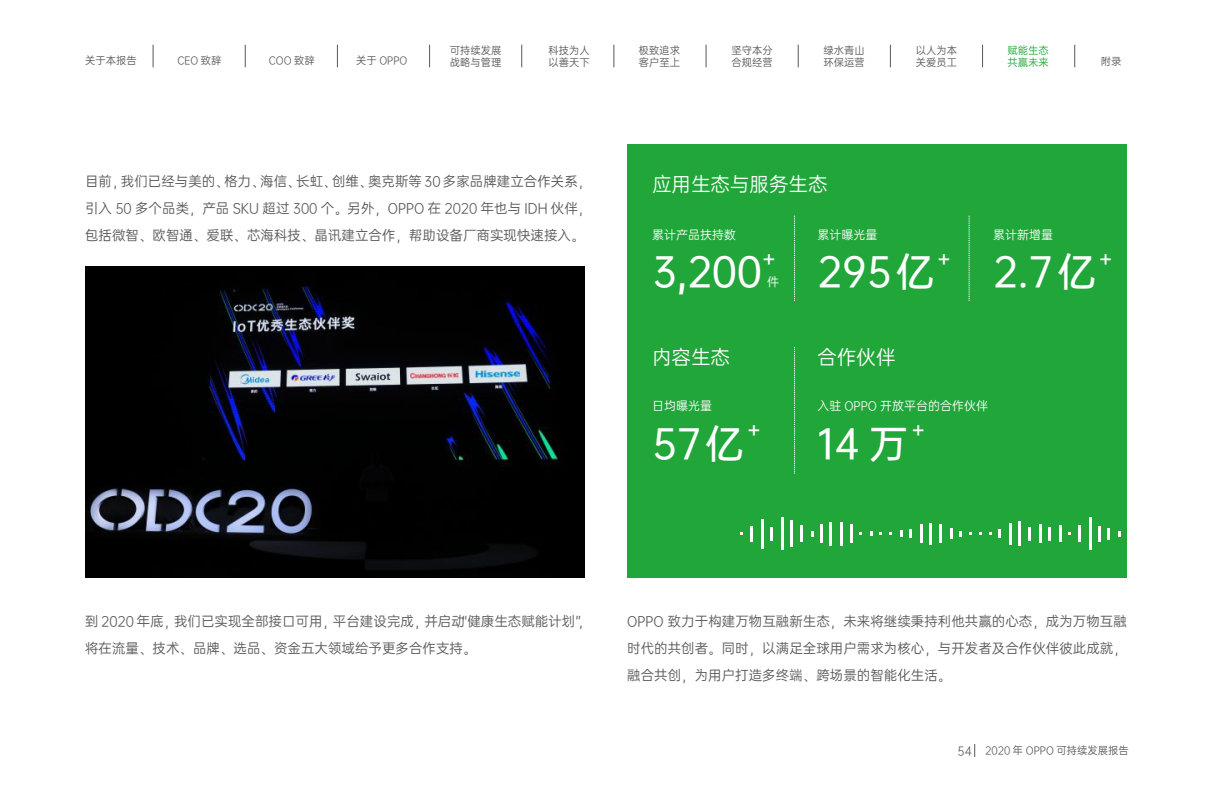
<style>
.page{position:relative;width:1212px;height:808px;background:#fff}
.page>*{position:absolute;margin:0;border:0;box-sizing:border-box;transform-origin:0 0}
.t1{font:39px "OPPO Sans S M";color:#fff}
.t2{font:22.8px "OPPO Sans S M";color:#fff}
.t3{font:19.5px "OPPO Sans S R";color:#fff}
.t4{font:13.5px/27px "OPPO Sans S R";color:#595757;text-align:justify}
.t5{font:12px "OPPO Sans S R";color:#fff}
.t6{font:10.35px/12.5px "OPPO Sans S R";color:#595757}
.t7{font:10.35px "OPPO Sans S R";color:#20a639}
.s1{font-size:11.7px}
</style>
<div class="page">
<svg style="left:974px;top:744px;width:1px;height:13px"></svg>
<svg style="left:153px;top:45px;width:1px;height:22px"></svg>
<svg style="left:245px;top:45px;width:1px;height:22px"></svg>
<svg style="left:337px;top:45px;width:1px;height:22px"></svg>
<svg style="left:429px;top:45px;width:1px;height:22px"></svg>
<svg style="left:521px;top:45px;width:1px;height:22px"></svg>
<svg style="left:614px;top:45px;width:1px;height:22px"></svg>
<svg style="left:706px;top:45px;width:1px;height:22px"></svg>
<svg style="left:798px;top:45px;width:1px;height:22px"></svg>
<svg style="left:890px;top:45px;width:1px;height:22px"></svg>
<svg style="left:982px;top:45px;width:1px;height:22px"></svg>
<svg style="left:1074px;top:45px;width:1px;height:22px"></svg>
<img style="left:85px;top:267px;width:500px;height:310px">
<div style="left:627px;top:144px;width:500px;height:433px;background:#20a639"></div>
<svg style="left:794px;top:216px;width:1px;height:85px"></svg>
<svg style="left:794px;top:347px;width:1px;height:127px"></svg>
<svg style="left:969px;top:216px;width:1px;height:85px"></svg>
<svg style="left:1118px;top:531px;width:3px;height:5px"></svg>
<svg style="left:1107px;top:528px;width:3px;height:11px"></svg>
<hr style="left:1098px;top:526px;width:3px;height:16px;background:#fff">
<hr style="left:1089px;top:517px;width:2px;height:33px;background:#fff">
<svg style="left:1078px;top:526px;width:2px;height:16px"></svg>
<hr style="left:1059px;top:526px;width:3px;height:16px;background:#fff">
<svg style="left:1048px;top:527px;width:3px;height:13px"></svg>
<svg style="left:1039px;top:524px;width:2px;height:19px"></svg>
<svg style="left:1028px;top:527px;width:3px;height:13px"></svg>
<hr style="left:1018px;top:521px;width:3px;height:25px;background:#fff">
<hr style="left:1009px;top:523px;width:3px;height:21px;background:#fff">
<svg style="left:998px;top:529px;width:3px;height:9px"></svg>
<svg style="left:959px;top:531px;width:3px;height:5px"></svg>
<svg style="left:950px;top:528px;width:2px;height:11px"></svg>
<svg style="left:939px;top:524px;width:2px;height:19px"></svg>
<hr style="left:929px;top:523px;width:3px;height:21px;background:#fff">
<hr style="left:920px;top:524px;width:3px;height:19px;background:#fff">
<svg style="left:909px;top:530px;width:3px;height:8px"></svg>
<svg style="left:900px;top:530px;width:2px;height:7px"></svg>
<svg style="left:870px;top:531px;width:3px;height:5px"></svg>
<hr style="left:850px;top:524px;width:3px;height:19px;background:#fff">
<hr style="left:840px;top:522px;width:3px;height:23px;background:#fff">
<hr style="left:830px;top:522px;width:2px;height:23px;background:#fff">
<hr style="left:820px;top:524px;width:3px;height:19px;background:#fff">
<hr style="left:800px;top:525px;width:3px;height:17px;background:#fff">
<hr style="left:790px;top:520px;width:3px;height:27px;background:#fff">
<hr style="left:781px;top:517px;width:3px;height:33px;background:#fff">
<svg style="left:770px;top:527px;width:3px;height:13px"></svg>
<hr style="left:761px;top:519px;width:2px;height:29px;background:#fff">
<hr style="left:750px;top:526px;width:3px;height:16px;background:#fff">
<p class="t6" style="left:731px;top:43px;width:43px">坚守本分合规经营</p>
<p class="t6" style="left:1101px;top:55px;width:22px">附录</p>
<p class="t6" style="left:639px;top:43px;width:43px">极致追求客户至上</p>
<p class="t7" style="left:1007px;top:42px;width:43px">赋能生态</p>
<p class="t6" style="left:549px;top:43px;width:43px">科技为人以善天下</p>
<p class="t6" style="left:916px;top:43px;width:43px">以人为本</p>
<p class="t6" style="left:85px;top:54px;width:53px">关于本报告</p>
<p class="t6" style="left:450px;top:43px;width:53px">可持续发展战略与管理</p>
<p class="t6" style="left:823px;top:43px;width:43px">绿水青山</p>
<p class="t6" style="left:356px;top:54px;width:53px">关于 OPPO</p>
<p class="t7" style="left:1007px;top:54px;width:43px">共赢未来</p>
<p class="t6" style="left:178px;top:54px;width:46px">CEO 致辞</p>
<p class="t6" style="left:823px;top:56px;width:43px">环保运营</p>
<p class="t6" style="left:269px;top:54px;width:47px">COO 致辞</p>
<p class="t6" style="left:916px;top:56px;width:43px">关爱员工</p>
<p class="t4" style="left:85px;top:167px;width:508px">目前，我们已经与美的、格力、海信、长虹、创维、奥克斯等 30 多家品牌建立合作关系，引入 50 多个品类，产品 SKU 超过 300 个。另外，OPPO 在 2020 年也与 IDH 伙伴，包括微智、欧智通、爱联、芯海科技、晶讯建立合作，帮助设备厂商实现快速接入。</p>
<h3 class="t3" style="left:652px;top:169px;width:177px">应用生态与服务生态</h3>
<p class="t5" style="left:652px;top:225px;width:85px">累计产品扶持数</p>
<p class="t5" style="left:817px;top:225px;width:61px">累计曝光量</p>
<h1 class="t1" style="left:652px;top:240px;width:111px">3,200</h1>
<h2 class="t2" style="left:762px;top:240px;width:16px">+</h2>
<h1 class="t1" style="left:817px;top:240px;width:119px">295亿</h1>
<h2 class="t2" style="left:937px;top:240px;width:16px">+</h2>
<p class="t5" style="left:767px;top:272px;width:14px">件</p>
<h3 class="t3" style="left:652px;top:342px;width:79px">内容生态</h3>
<h3 class="t3" style="left:817px;top:342px;width:79px">合作伙伴</h3>
<p class="t5" style="left:993px;top:225px;width:61px">累计新增量</p>
<h1 class="t1" style="left:993px;top:240px;width:105px">2.7亿</h1>
<h2 class="t2" style="left:1098px;top:240px;width:16px">+</h2>
<p class="t5" style="left:652px;top:397px;width:61px">日均曝光量</p>
<p class="t5" style="left:817px;top:397px;width:172px">入驻 OPPO 开放平台的合作伙伴</p>
<h1 class="t1" style="left:652px;top:411px;width:93px">57亿</h1>
<h2 class="t2" style="left:747px;top:412px;width:16px">+</h2>
<h1 class="t1" style="left:817px;top:411px;width:92px">14 万</h1>
<h2 class="t2" style="left:911px;top:412px;width:16px">+</h2>
<p class="t4" style="left:85px;top:607px;width:508px">到 2020 年底，我们已实现全部接口可用，平台建设完成，并启动“健康生态赋能计划”，将在流量、技术、品牌、选品、资金五大领域给予更多合作支持。</p>
<p class="t4" style="left:627px;top:607px;width:501px">OPPO 致力于构建万物互融新生态，未来将继续秉持利他共赢的心态，成为万物互融时代的共创者。同时，以满足全球用户需求为核心，与开发者及合作伙伴彼此成就，融合共创，为用户打造多终端、跨场景的智能化生活。</p>
<p class="t6" style="left:957px;top:744px;width:173px"><span class="s1">54</span> 2020 年 OPPO 可持续发展报告</p>
</div>
